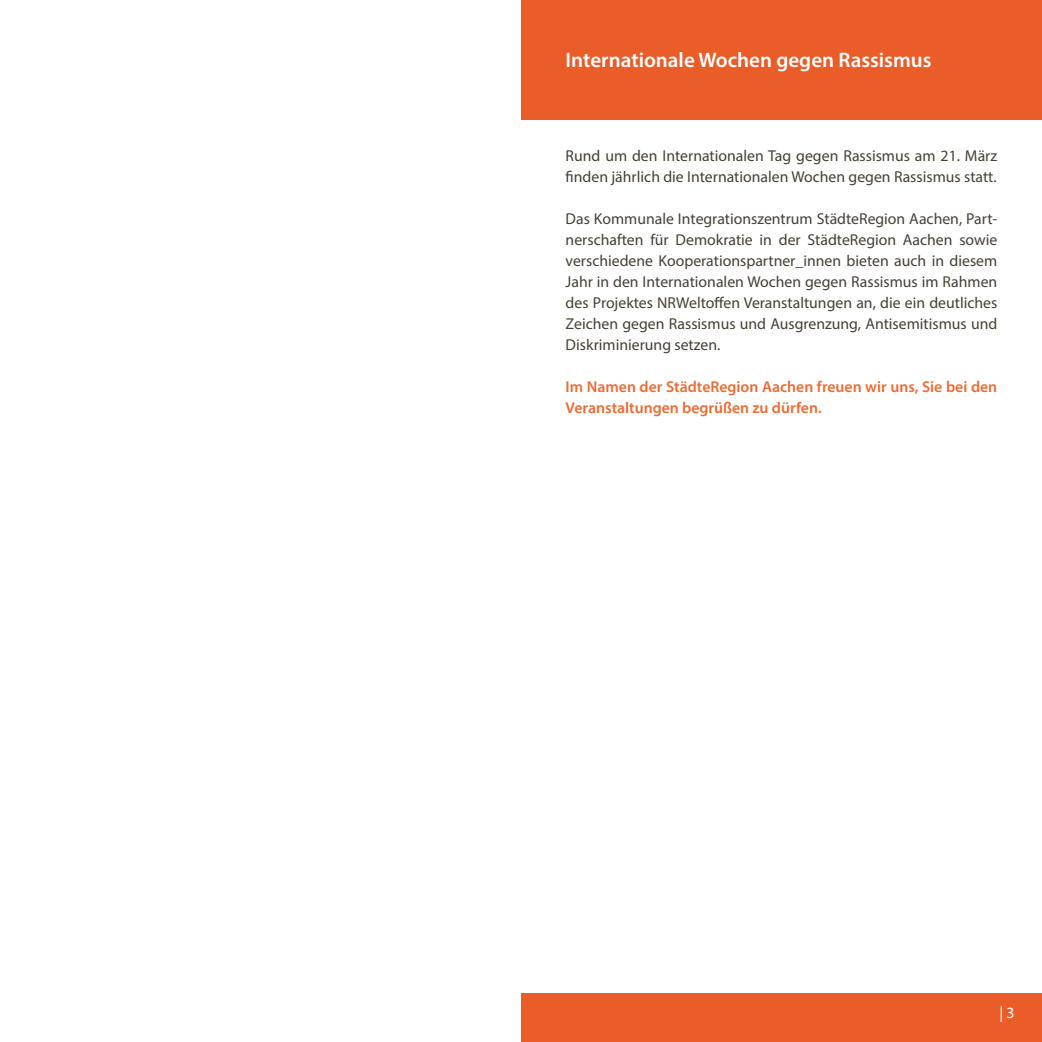
<style>
.page{position:relative;width:1042px;height:1042px;background:#fff}
.page>*{position:absolute;margin:0;border:0;box-sizing:border-box;transform-origin:0 0}
.t1{font:600 21px "Myriad Pro";color:#fff}
.Fließtext{font:15.75px/21px "Myriad Pro";color:#454034}
.Fließtext-2{font:600 15.75px/21px "Myriad Pro";color:#ed6b34}
.t2{font:15.75px "Myriad Pro";color:#fff}
</style>
<div class="page">
<div style="left:521px;top:993px;width:521px;height:49px;background:#ea5d29"></div>
<div style="left:521px;top:0;width:521px;height:119px;background:#ea5d29"></div>
<p class="t1" style="left:566px;top:47px;width:367px">Internationale Wochen gegen Rassismus</p>
<p class="Fließtext" style="left:566px;top:145px;width:433px">Rund um den Internationalen Tag gegen Rassismus am 21. März finden jährlich die Internationalen Wochen gegen Rassismus statt.</p>
<p class="Fließtext" style="left:566px;top:208px;width:433px;text-align:justify">Das Kommunale Integrationszentrum StädteRegion Aachen, Part&shy;nerschaften für Demokratie in der StädteRegion Aachen sowie verschiedene Kooperationspartner_innen bieten auch in diesem Jahr in den Internationalen Wochen gegen Rassismus im Rahmen des Projektes NRWeltoffen Veranstaltungen an, die ein deutliches Zeichen gegen Rassismus und Ausgrenzung, Antisemitismus und Diskriminierung setzen.</p>
<p class="Fließtext-2" style="left:566px;top:375px;width:433px">Im Namen der StädteRegion Aachen freuen wir uns, Sie bei den<br>Veranstaltungen begrüßen zu dürfen.</p>
<p class="t2" style="left:999px;top:1003px;width:17px">| 3</p>
</div>
